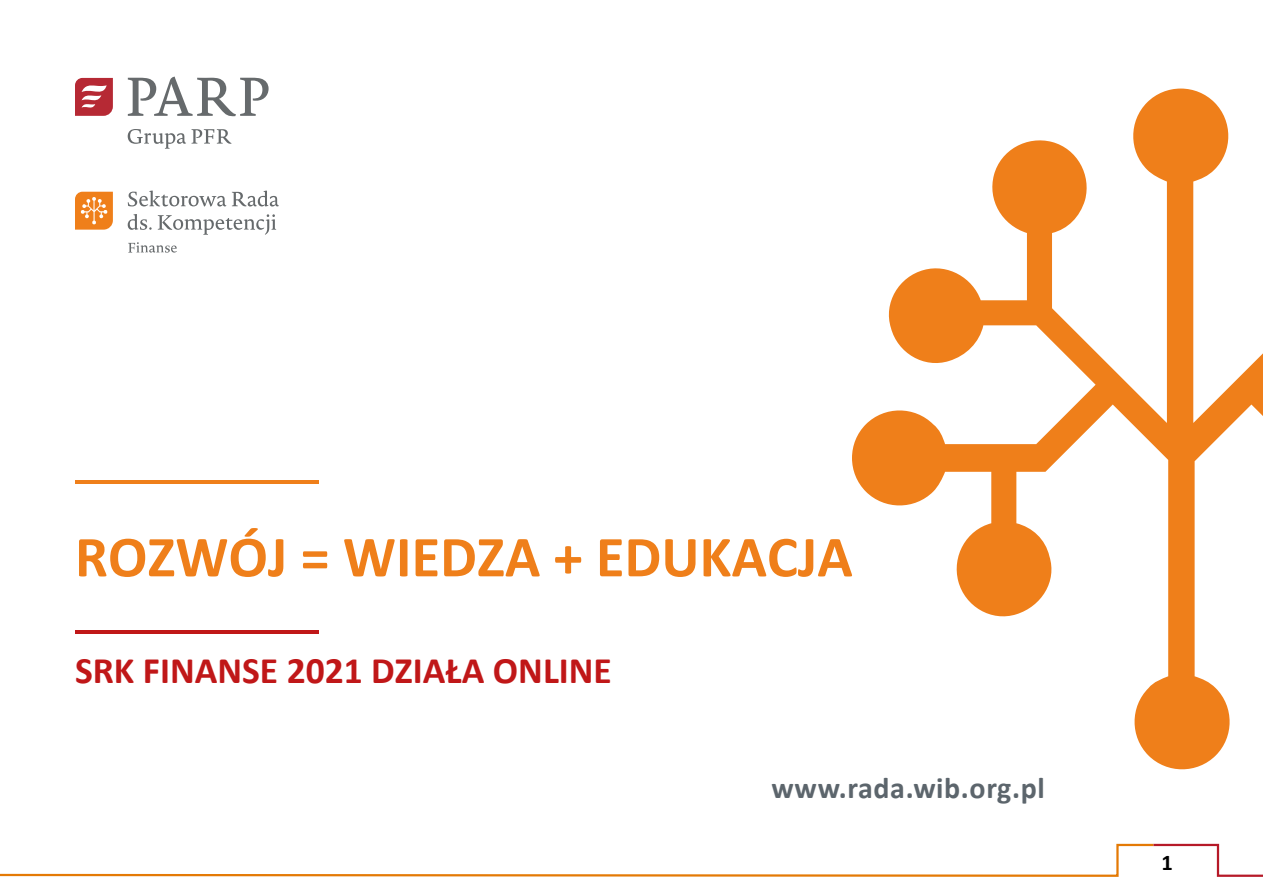
<style>
.page{position:relative;width:1263px;height:893px;background:#fff}
.page>*{position:absolute;margin:0;border:0;box-sizing:border-box;transform-origin:0 0}
.t1{font:700 58.5px "Calibri";color:#ef7f1a}
.t2{font:700 37.5px "Calibri";color:#c01718}
.t3{font:700 30px "Calibri";letter-spacing:.02em;color:#5c656c}
.t4{font:700 22.5px "Calibri";color:#000}
</style>
<div class="page">
<hr style="left:75px;top:480px;width:244px;height:4px;background:#ef7f1a">
<hr style="left:75px;top:630px;width:244px;height:4px;background:#c01718">
<svg style="left:128px;top:242px;width:49px;height:10px"></svg>
<svg style="left:128px;top:190px;width:98px;height:17px"></svg>
<svg style="left:232px;top:191px;width:47px;height:15px"></svg>
<svg style="left:128px;top:214px;width:24px;height:16px"></svg>
<svg style="left:158px;top:214px;width:118px;height:21px"></svg>
<svg style="left:75px;top:192px;width:38px;height:38px"></svg>
<svg style="left:128px;top:76px;width:141px;height:40px"></svg>
<svg style="left:128px;top:129px;width:104px;height:15px"></svg>
<svg style="left:75px;top:78px;width:38px;height:38px"></svg>
<svg style="left:852px;top:88px;width:411px;height:681px"></svg>
<svg style="left:0;top:843px;width:1263px;height:34px"></svg>
<p class="t1" style="left:75px;top:515px;width:779px">ROZWÓJ = WIEDZA + EDUKACJA</p>
<p class="t2" style="left:75px;top:644px;width:538px">SRK FINANSE 2021 DZIAŁA ONLINE</p>
<p class="t3" style="left:772px;top:767px;width:275px">www.rada.wib.org.pl</p>
<p class="t4" style="left:1161px;top:846px;width:13px">1</p>
</div>
